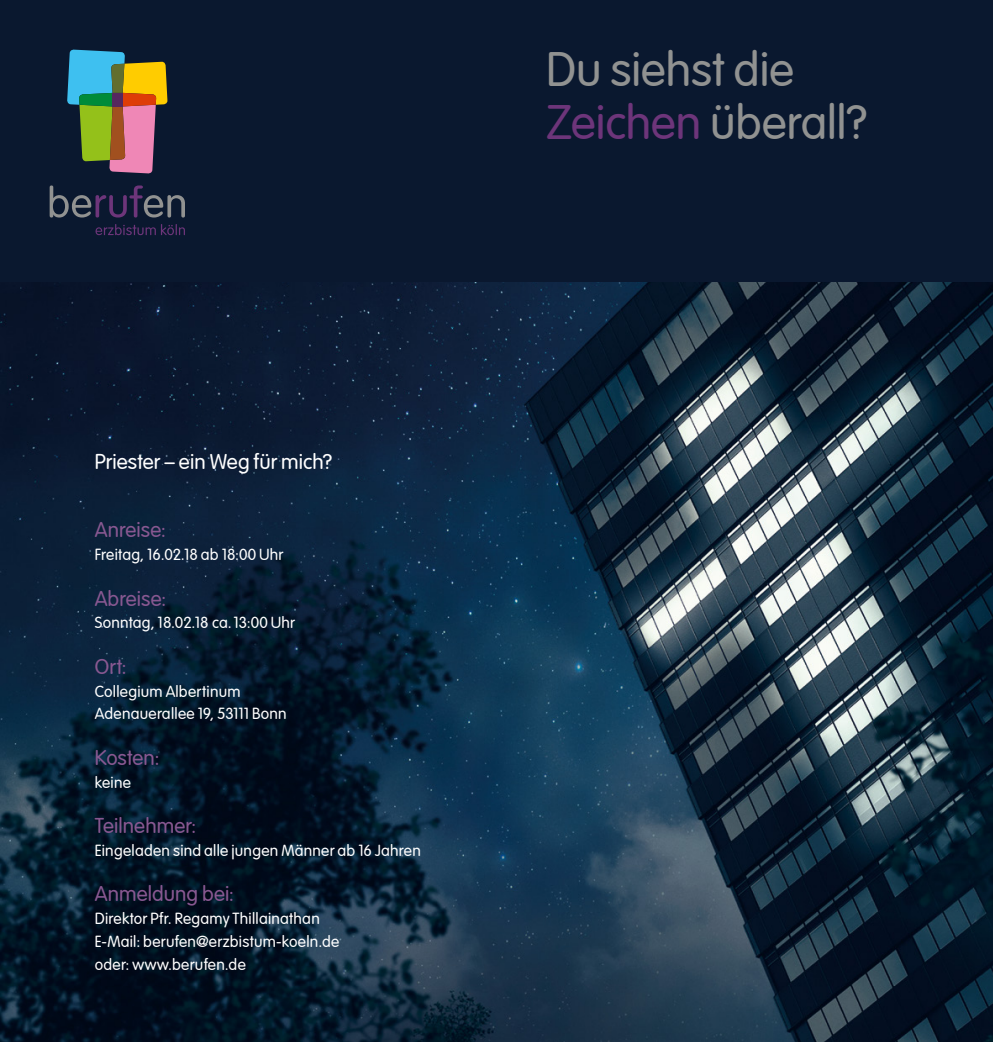
<style>
.page{position:relative;width:993px;height:1042px;background:#fff}
.page>*{position:absolute;margin:0;border:0;box-sizing:border-box;transform-origin:0 0}
.t1{font:300 47.25px/52.5px "VAG Rounded";color:#919291}
.t2{font:300 21px "VAG Rounded";letter-spacing:.005em;color:#885891}
.t3{font:300 21px "VAG Rounded";letter-spacing:.005em;color:#fff}
.t4{font:300 15.75px/22.8px "VAG Rounded";letter-spacing:.015em;color:#fff}
.s1{color:#6d357a}
</style>
<div class="page">
<div style="left:0;top:0;width:992px;height:1042px;background:#0a182f"></div>
<img style="left:0;top:283px;width:992px;height:759px">
<svg style="left:67px;top:49px;width:100px;height:125px"></svg>
<div style="left:113px;top:93px;width:10px;height:13px;background:#55285f"></div>
<svg style="left:50px;top:185px;width:135px;height:32px"></svg>
<svg style="left:95px;top:224px;width:90px;height:11px"></svg>
<h2 class="t3" style="left:95px;top:450px;width:239px">Priester – ein Weg für mich?</h2>
<h2 class="t2" style="left:95px;top:518px;width:73px">Anreise:</h2>
<p class="t4" style="left:95px;top:544px;width:190px">Freitag, 16.02.18 ab 18:00 Uhr</p>
<h2 class="t2" style="left:95px;top:586px;width:73px">Abreise:</h2>
<p class="t4" style="left:95px;top:612px;width:202px">Sonntag, 18.02.18 ca. 13:00 Uhr</p>
<h2 class="t2" style="left:95px;top:654px;width:33px">Ort:</h2>
<p class="t4" style="left:95px;top:680px;width:193px">Collegium Albertinum<br>Adenauerallee 19, 53111 Bonn</p>
<h2 class="t2" style="left:95px;top:745px;width:66px">Kosten:</h2>
<p class="t4" style="left:95px;top:771px;width:38px">keine</p>
<h2 class="t2" style="left:95px;top:814px;width:103px">Teilnehmer:</h2>
<p class="t4" style="left:95px;top:839px;width:327px">Eingeladen sind alle jungen Männer ab 16 Jahren</p>
<h2 class="t2" style="left:95px;top:882px;width:141px">Anmeldung bei:</h2>
<p class="t4" style="left:95px;top:908px;width:246px">Direktor Pfr. Regamy Thillainathan<br>E-Mail: berufen@erzbistum-koeln.de oder: www.berufen.de</p>
<h1 class="t1" style="left:546px;top:45px;width:322px">Du siehst die<br><span class="s1">Zeichen</span> überall?</h1>
</div>
